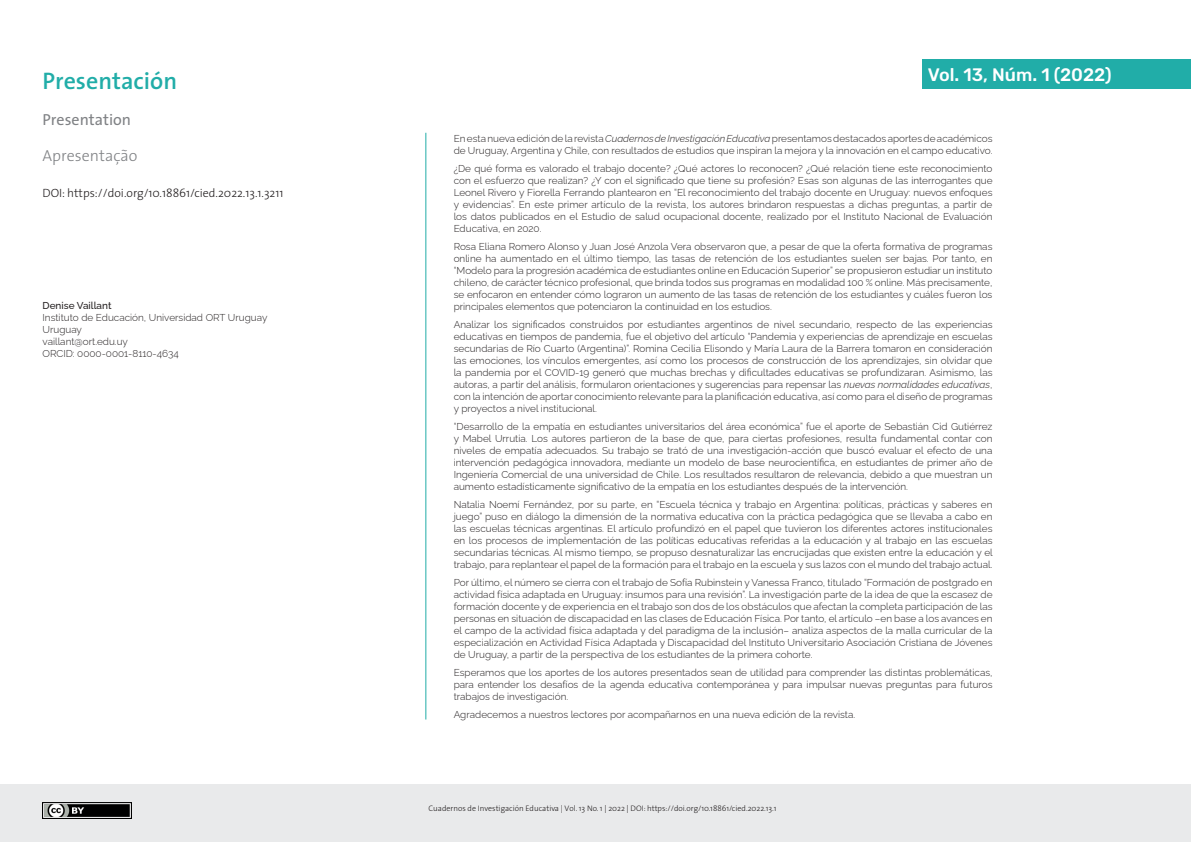
<style>
.page{position:relative;width:1191px;height:842px;background:#fff}
.page>*{position:absolute;margin:0;border:0;box-sizing:border-box;transform-origin:0 0}
.t1{font:600 24px "The Sans";color:#21ada8}
.t2{font:500 18px "Rubik";color:#fff}
.t3{font:16px "The Sans";color:#808285}
.t4{font:300 16px "The Sans";color:#808285}
.t5{font:300 12px "The Sans";color:#231f20}
.t6{font:300 10px/12px "Raleway";color:#231f20;text-align:justify}
.t7{font:300 8px "The Sans";color:#231f20}
.s1{font-weight:500}
.s2{font-style:italic}
</style>
<div class="page">
<div style="left:0;top:784px;width:1191px;height:58px;background:#e9eaeb"></div>
<div style="left:922px;top:59px;width:269px;height:30px;background:#21ada8"></div>
<hr style="left:425px;top:133px;width:1px;height:586px;background:#21ada8">
<img style="left:43px;top:802px;width:88px;height:17px">
<p class="t1" style="left:43px;top:61px;width:136px">Presentación</p>
<p class="t3" style="left:43px;top:107px;width:90px">Presentation</p>
<p class="t4" style="left:43px;top:143px;width:96px">Apresentação</p>
<p class="t5" style="left:43px;top:183px;width:242px">DOI: https://doi.org/10.18861/cied.2022.13.1.3211</p>
<p class="t6" style="left:43px;top:298px;width:226px;text-align:left"><span class="s1">Denise Vaillant<br></span>Instituto de Educación, Universidad ORT Uruguay<br>Uruguay<br>vaillant@ort.edu.uy<br>ORCID: 0000-0001-8110-4634</p>
<p class="t2" style="left:928px;top:64px;width:185px">Vol. 13, Núm. 1 (2022)</p>
<p class="t6" style="left:454px;top:132px;width:540px">En esta nueva edición de la revista <span class="s2">Cuadernos de Investigación Educativa</span> presentamos destacados aportes de académicos de Uruguay, Argentina y Chile, con resultados de estudios que inspiran la mejora y la innovación en el campo educativo.</p>
<p class="t6" style="left:454px;top:162px;width:540px">¿De qué forma es valorado el trabajo docente? ¿Qué actores lo reconocen? ¿Qué relación tiene este reconocimiento con el esfuerzo que realizan? ¿Y con el significado que tiene su profesión? Esas son algunas de las interrogantes que Leonel Rivero y Fiorella Ferrando plantearon en “El reconocimiento del trabajo docente en Uruguay: nuevos enfoques y evidencias”. En este primer artículo de la revista, los autores brindaron respuestas a dichas preguntas, a partir de los datos publicados en el Estudio de salud ocupacional docente, realizado por el Instituto Nacional de Evaluación Educativa, en 2020.</p>
<p class="t6" style="left:454px;top:240px;width:540px">Rosa Eliana Romero Alonso y Juan José Anzola Vera observaron que, a pesar de que la oferta formativa de programas online ha aumentado en el último tiempo, las tasas de retención de los estudiantes suelen ser bajas. Por tanto, en “Modelo para la progresión académica de estudiantes online en Educación Superior” se propusieron estudiar un instituto chileno, de carácter técnico profesional, que brinda todos sus programas en modalidad 100 % online. Más precisamente, se enfocaron en entender cómo lograron un aumento de las tasas de retención de los estudiantes y cuáles fueron los principales elementos que potenciaron la continuidad en los estudios.</p>
<p class="t6" style="left:454px;top:318px;width:540px">Analizar los significados construidos por estudiantes argentinos de nivel secundario, respecto de las experiencias educativas en tiempos de pandemia, fue el objetivo del artículo “Pandemia y experiencias de aprendizaje en escuelas secundarias de Río Cuarto (Argentina)”. Romina Cecilia Elisondo y María Laura de la Barrera tomaron en consideración las emociones, los vínculos emergentes, así como los procesos de construcción de los aprendizajes, sin olvidar que la pandemia por el COVID-19 generó que muchas brechas y dificultades educativas se profundizaran. Asimismo, las autoras, a partir del análisis, formularon orientaciones y sugerencias para repensar las <span class="s2">nuevas normalidades educativas</span>, con la intención de aportar conocimiento relevante para la planificación educativa, así como para el diseño de programas y proyectos a nivel institucional.</p>
<p class="t6" style="left:454px;top:420px;width:540px">“Desarrollo de la empatía en estudiantes universitarios del área económica” fue el aporte de Sebastián Cid Gutiérrez y Mabel Urrutia. Los autores partieron de la base de que, para ciertas profesiones, resulta fundamental contar con niveles de empatía adecuados. Su trabajo se trató de una investigación-acción que buscó evaluar el efecto de una intervención pedagógica innovadora, mediante un modelo de base neurocientífica, en estudiantes de primer año de Ingeniería Comercial de una universidad de Chile. Los resultados resultaron de relevancia, debido a que muestran un aumento estadísticamente significativo de la empatía en los estudiantes después de la intervención.</p>
<p class="t6" style="left:454px;top:498px;width:540px">Natalia Noemí Fernández, por su parte, en “Escuela técnica y trabajo en Argentina: políticas, prácticas y saberes en juego” puso en diálogo la dimensión de la normativa educativa con la práctica pedagógica que se llevaba a cabo en las escuelas técnicas argentinas. El artículo profundizó en el papel que tuvieron los diferentes actores institucionales en los procesos de implementación de las políticas educativas referidas a la educación y al trabajo en las escuelas secundarias técnicas. Al mismo tiempo, se propuso desnaturalizar las encrucijadas que existen entre la educación y el trabajo, para replantear el papel de la formación para el trabajo en la escuela y sus lazos con el mundo del trabajo actual.</p>
<p class="t6" style="left:454px;top:576px;width:540px">Por último, el número se cierra con el trabajo de Sofía Rubinstein y Vanessa Franco, titulado “Formación de postgrado en actividad física adaptada en Uruguay: insumos para una revisión”. La investigación parte de la idea de que la escasez de formación docente y de experiencia en el trabajo son dos de los obstáculos que afectan la completa participación de las personas en situación de discapacidad en las clases de Educación Física. Por tanto, el artículo –en base a los avances en el campo de la actividad física adaptada y del paradigma de la inclusión– analiza aspectos de la malla curricular de la especialización en Actividad Física Adaptada y Discapacidad del Instituto Universitario Asociación Cristiana de Jóvenes de Uruguay, a partir de la perspectiva de los estudiantes de la primera cohorte.</p>
<p class="t6" style="left:454px;top:666px;width:540px">Esperamos que los aportes de los autores presentados sean de utilidad para comprender las distintas problemáticas, para entender los desafíos de la agenda educativa contemporánea y para impulsar nuevas preguntas para futuros trabajos de investigación.</p>
<p class="t6" style="left:454px;top:708px;width:403px">Agradecemos a nuestros lectores por acompañarnos en una nueva edición de la revista.</p>
<p class="t7" style="left:428px;top:801px;width:349px">Cuadernos de Investigación Educativa | Vol. 13 No. 1 | 2022 | DOI: https://doi.org/10.18861/cied.2022.13.1</p>
</div>
